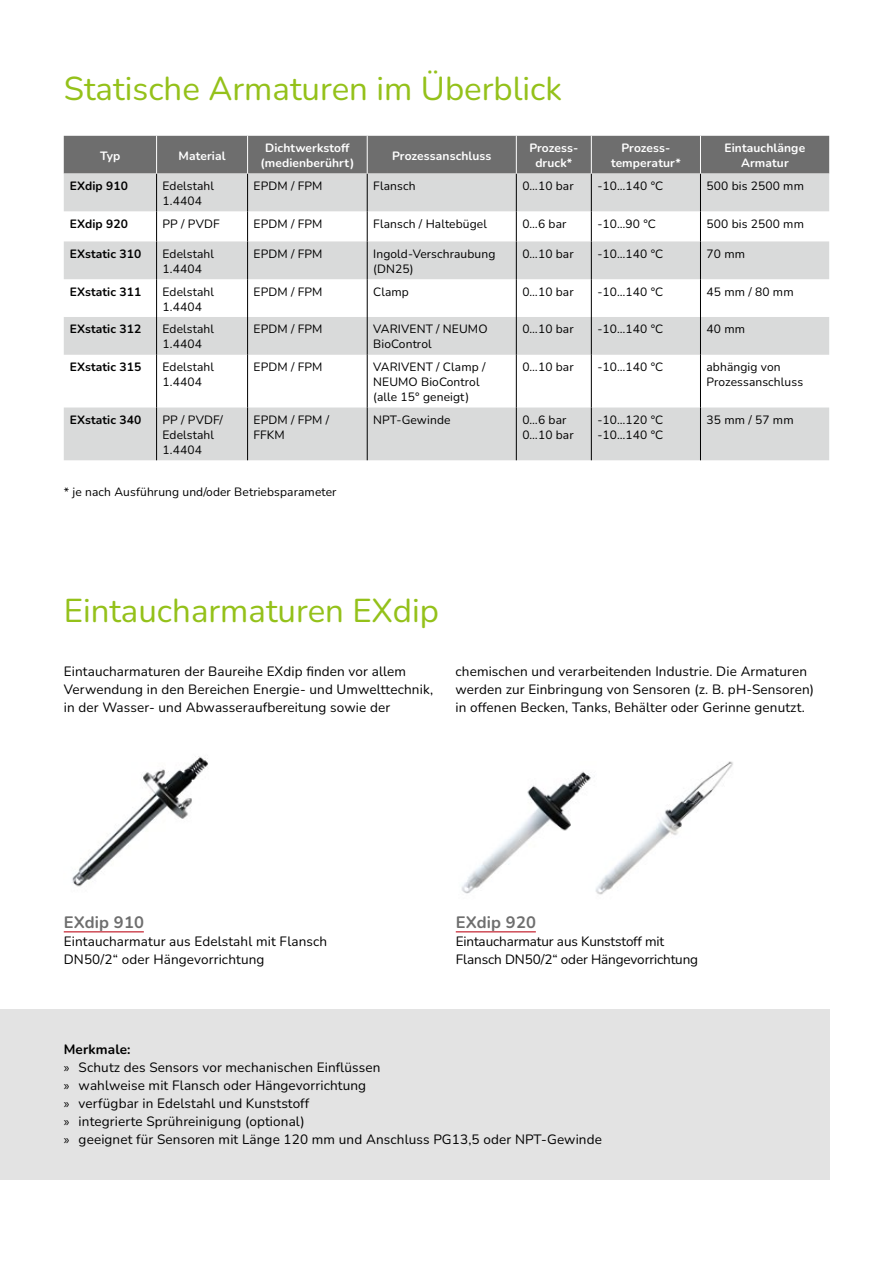
<style>
.page{position:relative;width:893px;height:1263px;background:#fff}
.page>*{position:absolute;margin:0;border:0;box-sizing:border-box;transform-origin:0 0}
.t1{font:33px "Nunito";color:#94c11a}
.t2{font:700 16.5px "Nunito";letter-spacing:.01em;color:#6e6e6e}
.t3{font:13.5px/18px "Nunito";letter-spacing:.01em;color:#000}
.t4{font:13.5px/18px "Nunito";letter-spacing:-.01em;color:#000}
.t5{font:12px/15px "Nunito";letter-spacing:.01em;color:#000}
.t6{font:700 12px/15px "Nunito";letter-spacing:.01em;color:#fff;text-align:center}
.t7{font:700 12px "Nunito";letter-spacing:.01em;color:#000}
.s1{font-style:inherit}
.s2{font-weight:700}
.s3{font-family:"Myriad Pro"}
</style>
<div class="page">
<div style="left:0;top:1009px;width:829px;height:171px;background:#e3e3e3"></div>
<img style="left:72px;top:756px;width:136px;height:131px">
<img style="left:461px;top:771px;width:128px;height:123px">
<img style="left:589px;top:761px;width:144px;height:134px">
<hr style="left:64px;top:931px;width:80px;height:1px;background:#be111f">
<hr style="left:456px;top:931px;width:80px;height:1px;background:#be111f">
<div style="left:64px;top:136px;width:765px;height:38px;background:#6e6e6e"></div>
<svg style="left:64px;top:174px;width:765px;height:286px;fill:#d9dada"></svg>
<hr style="left:156px;top:174px;width:1px;height:37px;background:#000">
<hr style="left:247px;top:174px;width:1px;height:37px;background:#000">
<hr style="left:367px;top:174px;width:1px;height:37px;background:#000">
<hr style="left:516px;top:174px;width:1px;height:37px;background:#000">
<hr style="left:591px;top:174px;width:1px;height:37px;background:#000">
<hr style="left:700px;top:174px;width:1px;height:37px;background:#000">
<hr style="left:156px;top:211px;width:1px;height:30px;background:#000">
<hr style="left:247px;top:211px;width:1px;height:30px;background:#000">
<hr style="left:367px;top:211px;width:1px;height:30px;background:#000">
<hr style="left:516px;top:211px;width:1px;height:30px;background:#000">
<hr style="left:591px;top:211px;width:1px;height:30px;background:#000">
<hr style="left:700px;top:211px;width:1px;height:30px;background:#000">
<hr style="left:156px;top:241px;width:1px;height:38px;background:#000">
<hr style="left:247px;top:241px;width:1px;height:38px;background:#000">
<hr style="left:367px;top:241px;width:1px;height:38px;background:#000">
<hr style="left:516px;top:241px;width:1px;height:38px;background:#000">
<hr style="left:591px;top:241px;width:1px;height:38px;background:#000">
<hr style="left:700px;top:241px;width:1px;height:38px;background:#000">
<hr style="left:156px;top:279px;width:1px;height:38px;background:#000">
<hr style="left:247px;top:279px;width:1px;height:38px;background:#000">
<hr style="left:367px;top:279px;width:1px;height:38px;background:#000">
<hr style="left:516px;top:279px;width:1px;height:38px;background:#000">
<hr style="left:591px;top:279px;width:1px;height:38px;background:#000">
<hr style="left:700px;top:279px;width:1px;height:38px;background:#000">
<hr style="left:156px;top:317px;width:1px;height:38px;background:#000">
<hr style="left:247px;top:317px;width:1px;height:38px;background:#000">
<hr style="left:367px;top:317px;width:1px;height:38px;background:#000">
<hr style="left:516px;top:317px;width:1px;height:38px;background:#000">
<hr style="left:591px;top:317px;width:1px;height:38px;background:#000">
<hr style="left:700px;top:317px;width:1px;height:38px;background:#000">
<hr style="left:156px;top:355px;width:1px;height:52px;background:#000">
<hr style="left:247px;top:355px;width:1px;height:52px;background:#000">
<hr style="left:367px;top:355px;width:1px;height:52px;background:#000">
<hr style="left:516px;top:355px;width:1px;height:52px;background:#000">
<hr style="left:591px;top:355px;width:1px;height:52px;background:#000">
<hr style="left:700px;top:355px;width:1px;height:52px;background:#000">
<hr style="left:156px;top:407px;width:1px;height:53px;background:#000">
<hr style="left:247px;top:407px;width:1px;height:53px;background:#000">
<hr style="left:367px;top:407px;width:1px;height:53px;background:#000">
<hr style="left:516px;top:407px;width:1px;height:53px;background:#000">
<hr style="left:591px;top:407px;width:1px;height:53px;background:#000">
<hr style="left:700px;top:407px;width:1px;height:53px;background:#000">
<hr style="left:156px;top:136px;width:1px;height:38px;background:#fff">
<hr style="left:247px;top:136px;width:1px;height:38px;background:#fff">
<hr style="left:367px;top:136px;width:1px;height:38px;background:#fff">
<hr style="left:516px;top:136px;width:1px;height:38px;background:#fff">
<hr style="left:591px;top:136px;width:1px;height:38px;background:#fff">
<hr style="left:700px;top:136px;width:1px;height:38px;background:#fff">
<h1 class="t1" style="left:64px;top:65px;width:500px">Statische Armaturen im Überblick</h1>
<p class="t6" style="left:100px;top:148px;width:22px">Typ</p>
<p class="t6" style="left:179px;top:148px;width:49px">Material</p>
<p class="t6" style="left:260px;top:140px;width:96px">Dichtwerkstoff (medienberührt)</p>
<p class="t6" style="left:392px;top:148px;width:101px">Prozessanschluss</p>
<p class="t6" style="left:529px;top:140px;width:50px">Prozess&shy;druck*</p>
<p class="t6" style="left:611px;top:140px;width:71px">Prozess&shy;temperatur*</p>
<p class="t6" style="left:724px;top:140px;width:82px">Eintauchlänge<br>Armatur</p>
<p class="t7" style="left:70px;top:177px;width:60px">EXdip 910</p>
<p class="t5" style="left:163px;top:178px;width:53px">Edelstahl<br>1.4404</p>
<p class="t5" style="left:254px;top:178px;width:70px">EPDM / FPM</p>
<p class="t5" style="left:373px;top:178px;width:44px">Flansch</p>
<p class="t5" style="left:522px;top:178px;width:53px">0…10 bar</p>
<p class="t5" style="left:597px;top:178px;width:67px">-10…140 °C</p>
<p class="t5" style="left:706px;top:178px;width:99px">500 bis 2500 mm</p>
<p class="t7" style="left:70px;top:215px;width:60px">EXdip 920</p>
<p class="t5" style="left:163px;top:216px;width:59px">PP / PVDF</p>
<p class="t5" style="left:254px;top:216px;width:70px">EPDM / FPM</p>
<p class="t5" style="left:373px;top:216px;width:115px">Flansch / Haltebügel</p>
<p class="t5" style="left:522px;top:216px;width:46px">0…6 bar</p>
<p class="t5" style="left:597px;top:216px;width:60px">-10…90 °C</p>
<p class="t5" style="left:706px;top:216px;width:99px">500 bis 2500 mm</p>
<p class="t7" style="left:70px;top:245px;width:73px">EXstatic 310</p>
<p class="t5" style="left:163px;top:246px;width:53px">Edelstahl<br>1.4404</p>
<p class="t5" style="left:254px;top:246px;width:70px">EPDM / FPM</p>
<p class="t5" style="left:373px;top:246px;width:124px">Ingold-Verschraubung (DN25)</p>
<p class="t5" style="left:522px;top:246px;width:53px">0…10 bar</p>
<p class="t5" style="left:597px;top:246px;width:67px">-10…140 °C</p>
<p class="t5" style="left:706px;top:246px;width:40px">70 mm</p>
<p class="t7" style="left:70px;top:283px;width:73px">EXstatic 311</p>
<p class="t5" style="left:163px;top:283px;width:53px">Edelstahl<br>1.4404</p>
<p class="t5" style="left:254px;top:283px;width:70px">EPDM / FPM</p>
<p class="t5" style="left:373px;top:283px;width:37px">Clamp</p>
<p class="t5" style="left:522px;top:283px;width:53px">0…10 bar</p>
<p class="t5" style="left:597px;top:283px;width:67px">-10…140 °C</p>
<p class="t5" style="left:706px;top:283px;width:89px">45 mm / 80 mm</p>
<p class="t7" style="left:70px;top:321px;width:73px">EXstatic 312</p>
<p class="t5" style="left:163px;top:321px;width:53px">Edelstahl<br>1.4404</p>
<p class="t5" style="left:254px;top:321px;width:70px">EPDM / FPM</p>
<p class="t5" style="left:373px;top:321px;width:116px">VARIVENT / NEUMO<br>BioControl</p>
<p class="t5" style="left:522px;top:321px;width:53px">0…10 bar</p>
<p class="t5" style="left:597px;top:321px;width:67px">-10…140 °C</p>
<p class="t5" style="left:706px;top:321px;width:40px">40 mm</p>
<p class="t7" style="left:70px;top:359px;width:73px">EXstatic 315</p>
<p class="t5" style="left:163px;top:359px;width:53px">Edelstahl<br>1.4404</p>
<p class="t5" style="left:254px;top:359px;width:70px">EPDM / FPM</p>
<p class="t5" style="left:373px;top:359px;width:114px">VARIVENT / Clamp /<br>NEUMO BioControl (alle 15° geneigt)</p>
<p class="t5" style="left:522px;top:359px;width:53px">0…10 bar</p>
<p class="t5" style="left:597px;top:359px;width:67px">-10…140 °C</p>
<p class="t5" style="left:706px;top:359px;width:98px">abhängig von<br>Prozessanschluss</p>
<p class="t7" style="left:70px;top:411px;width:73px">EXstatic 340</p>
<p class="t5" style="left:163px;top:412px;width:62px">PP / PVDF/<br>Edelstahl<br>1.4404</p>
<p class="t5" style="left:254px;top:412px;width:77px">EPDM / FPM /<br>FFKM</p>
<p class="t5" style="left:373px;top:412px;width:79px">NPT-Gewinde</p>
<p class="t5" style="left:522px;top:412px;width:53px">0…6 bar<br>0…10 bar</p>
<p class="t5" style="left:597px;top:412px;width:67px">-10…120 °C -10…140 °C</p>
<p class="t5" style="left:706px;top:412px;width:89px">35 mm / 57 mm</p>
<p class="t5" style="left:64px;top:484px;width:274px">* je nach Ausführung und/oder Betriebsparameter</p>
<h1 class="t1" style="left:64px;top:587px;width:377px">Eintaucharmaturen EXdip</h1>
<p class="t3" style="left:64px;top:662px;width:371px">Eintaucharmaturen der Baureihe EXdip finden vor allem<br>Verwendung in den Bereichen Energie- und Umwelttechnik, in der Wasser- und Abwasseraufbereitung sowie der</p>
<p class="t3" style="left:455px;top:662px;width:360px">chemischen und verarbeitenden Industrie. Die Armaturen werden zur Einbringung von Sensoren (z. B. pH-Sensoren) in offenen Becken, Tanks, Behälter oder Gerinne genutzt.</p>
<p class="t2" style="left:64px;top:911px;width:82px">EXdip <span class="s1">910</span></p>
<p class="t3" style="left:64px;top:932px;width:265px">Eintaucharmatur aus Edelstahl mit Flansch<br>DN50/2“ oder Hängevorrichtung</p>
<p class="t2" style="left:456px;top:911px;width:82px">EXdip <span class="s1">920</span></p>
<p class="t4" style="left:456px;top:932px;width:244px">Eintaucharmatur aus Kunststoff mit<br>Flansch DN50/2“ oder Hängevorrichtung</p>
<p class="t3" style="left:64px;top:1040px;width:540px"><span class="s2">Merkmale:<br></span><span class="s3">»</span> Schutz des Sensors vor mechanischen Einflüssen<br><span class="s3">»</span> wahlweise mit Flansch oder Hängevorrichtung<br><span class="s3">»</span> verfügbar in Edelstahl und Kunststoff<br><span class="s3">»</span> integrierte Sprühreinigung (optional)<br><span class="s3">»</span> geeignet für Sensoren mit Länge 120 mm und Anschluss PG13,5 oder NPT-Gewinde</p>
</div>
